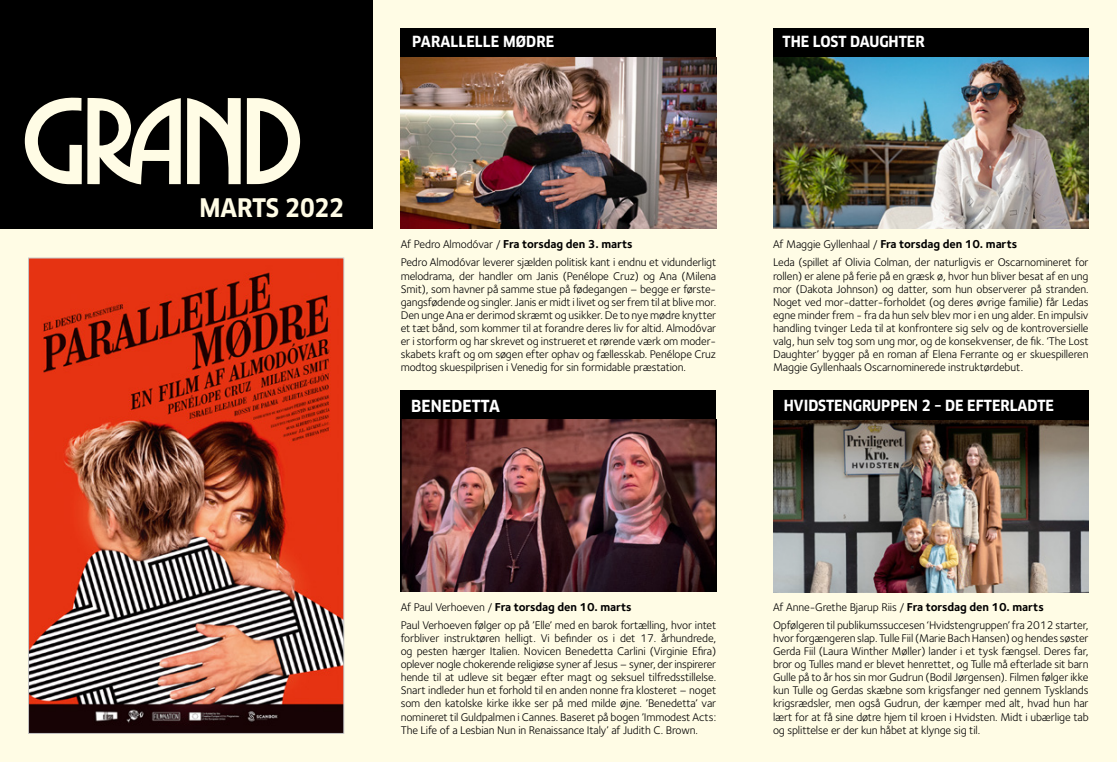
<style>
.page{position:relative;width:1117px;height:762px;background:#fff}
.page>*{position:absolute;margin:0;border:0;box-sizing:border-box;transform-origin:0 0}
.t1{font:700 25px "Clan Narrow";color:#fffce5}
.t2{font:700 16.25px "Clan Narrow LF";letter-spacing:.01em;color:#fff}
.t3{font:700 15px "Clan Narrow";color:#fff}
.t4{font:700 11.88px "Foundry Sterling";letter-spacing:-.01em;color:#000}
.t5{font:11.5px/13.1px "Foundry Sterling";letter-spacing:-.01em;color:#000;text-align:justify}
.s1{font-weight:400;font-size:11.5px}
.s2{font-weight:700;font-size:11.88px}
</style>
<div class="page">
<div style="left:0;top:0;width:1116px;height:762px;background:#fffce5"></div>
<div style="left:0;top:0;width:372px;height:229px;background:#000"></div>
<svg style="left:25px;top:97px;width:156px;height:87px"></svg>
<svg style="left:187px;top:98px;width:54px;height:86px"></svg>
<svg style="left:247px;top:98px;width:53px;height:86px"></svg>
<img style="left:30px;top:260px;width:312px;height:471px">
<div style="left:28px;top:258px;width:316px;height:475px;border:1px solid #c6c6c6"></div>
<div style="left:400px;top:390px;width:316px;height:57px;background:#000"></div>
<div style="left:400px;top:28px;width:316px;height:48px;background:#000"></div>
<div style="left:772px;top:28px;width:316px;height:48px;background:#000"></div>
<div style="left:772px;top:390px;width:316px;height:48px;background:#000"></div>
<img style="left:400px;top:420px;width:316px;height:172px">
<img style="left:772px;top:57px;width:316px;height:172px">
<img style="left:400px;top:57px;width:316px;height:172px">
<img style="left:773px;top:420px;width:315px;height:172px">
<h3 class="t3" style="left:412px;top:33px;width:143px">PARALLELLE MØDRE</h3>
<h3 class="t3" style="left:782px;top:33px;width:144px">THE LOST DAUGHTER</h3>
<h1 class="t1" style="left:199px;top:192px;width:146px">MARTS 2022</h1>
<p class="t4" style="left:400px;top:237px;width:233px"><span class="s1">Af Pedro Almodóvar /</span> Fra torsdag den 3. marts</p>
<p class="t5" style="left:400px;top:256px;width:317px">Pedro Almodóvar leverer sjælden politisk kant i endnu et vidunderligt melodrama, der handler om Janis (Penélope Cruz) og Ana (Milena Smit), som havner på samme stue på fødegangen – begge er første&shy;gangsfødende og singler. Janis er midt i livet og ser frem til at blive mor.<br>Den unge Ana er derimod skræmt og usikker. De to nye mødre knytter et tæt bånd, som kommer til at forandre deres liv for altid. Almodóvar er i storform og har skrevet og instrueret et rørende værk om moder&shy;skabets kraft og om søgen efter ophav og fællesskab. Penélope Cruz modtog skuespilprisen i Venedig for sin formidable præstation.</p>
<h2 class="t2" style="left:411px;top:396px;width:90px">BENEDETTA</h2>
<p class="t4" style="left:772px;top:237px;width:246px"><span class="s1">Af Maggie Gyllenhaal /</span> Fra torsdag den 10. marts</p>
<p class="t5" style="left:772px;top:256px;width:317px">Leda (spillet af Olivia Colman, der naturligvis er Oscarnomineret for rollen) er alene på ferie på en græsk ø, hvor hun bliver besat af en ung mor (Dakota Johnson) og datter, som hun observerer på stranden.<br>Noget ved mor-datter-forholdet (og deres øvrige familie) får Ledas egne minder frem - fra da hun selv blev mor i en ung alder. En impulsiv handling tvinger Leda til at konfrontere sig selv og de kontroversielle valg, hun selv tog som ung mor, og de konsekvenser, de fik. ‘The Lost Daughter’ bygger på en roman af Elena Ferrante og er skuespilleren Maggie Gyllenhaals Oscarnominerede instruktørdebut.</p>
<h3 class="t3" style="left:783px;top:396px;width:271px">HVIDSTENGRUPPEN 2 – DE EFTERLADTE</h3>
<p class="t4" style="left:400px;top:599px;width:232px"><span class="s1">Af Paul Verhoeven /</span> Fra torsdag den 10. marts</p>
<p class="t5" style="left:400px;top:618px;width:317px">Paul Verhoeven følger op på ’Elle’ med en barok fortælling, hvor intet forbliver instruktøren helligt. Vi befinder os i det 17. århundrede, og pesten hærger Italien. Novicen Benedetta Carlini (Virginie Efira) oplever nogle chokerende religiøse syner af Jesus – syner, der inspirerer hende til at udleve sit begær efter magt og seksuel tilfredsstillelse.<br>Snart indleder hun et forhold til en anden nonne fra klosteret – noget som den katolske kirke ikke ser på med milde øjne. ’Benedetta’ var nomineret til Guldpalmen i Cannes. Baseret på bogen ’Immodest Acts:<br>The Life of a Lesbian Nun in Renaissance Italy’ af Judith C. Brown.</p>
<p class="t5" style="left:772px;top:597px;width:317px;line-height:18.1px">Af Anne-Grethe Bjarup Riis / <span class="s2">Fra torsdag den 10. marts<br></span>Opfølgeren til publikumssuccesen ‘Hvidstengruppen’ fra 2012 starter,</p>
<p class="t5" style="left:772px;top:631px;width:317px">hvor forgængeren slap. Tulle Fiil (Marie Bach Hansen) og hendes søster Gerda Fiil (Laura Winther Møller) lander i et tysk fængsel. Deres far, bror og Tulles mand er blevet henrettet, og Tulle må efterlade sit barn Gulle på to år hos sin mor Gudrun (Bodil Jørgensen). Filmen følger ikke kun Tulle og Gerdas skæbne som krigsfanger ned gennem Tysklands krigsrædsler, men også Gudrun, der kæmper med alt, hvad hun har lært for at få sine døtre hjem til kroen i Hvidsten. Midt i ubærlige tab og splittelse er der kun håbet at klynge sig til.</p>
</div>
